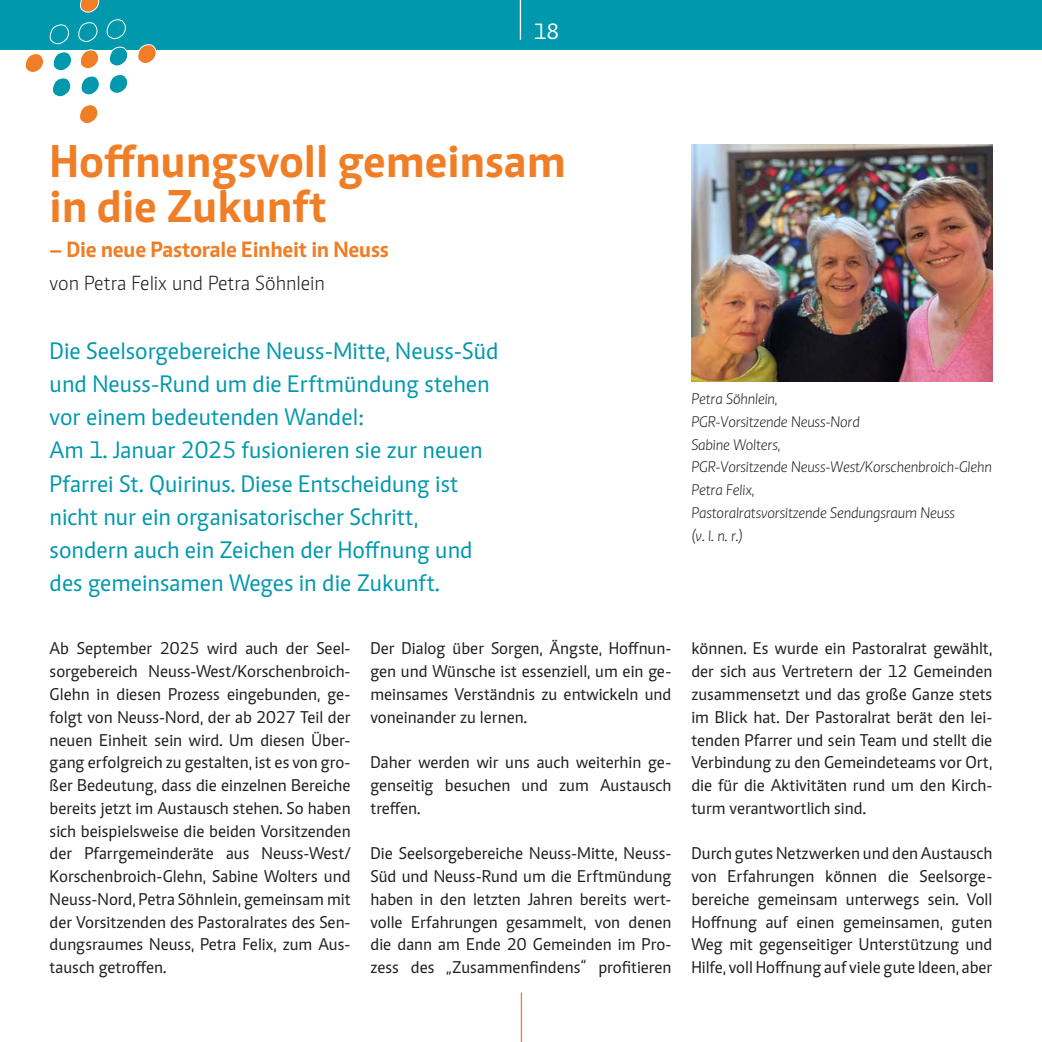
<style>
.page{position:relative;width:1042px;height:1042px;background:#fff}
.page>*{position:absolute;margin:0;border:0;box-sizing:border-box;transform-origin:0 0}
.t1{font:700 47.25px "Caput";color:#ef7e26}
.t2{font:24.5px/33.2px "Caput";color:#0098ad}
.t3{font:700 22.75px "Caput";letter-spacing:-.01em;color:#ef7e26}
.t4{font:22.75px "Caput";color:#fff}
.t5{font:300 21px "Caput";color:#1d1d1b}
.t6{font:17.5px/22.8px "Caput";color:#1d1d1b;text-align:justify}
.t7{font:italic 300 15.75px/22.8px "Caput";letter-spacing:-.01em;color:#1d1d1b}
</style>
<div class="page">
<div style="left:0;top:0;width:1042px;height:50px;background:#0098ad"></div>
<hr style="left:520px;top:0;width:1px;height:40px;background:#fff">
<hr style="left:521px;top:992px;width:1px;height:50px;background:#ef7e26">
<img style="left:691px;top:144px;width:301px;height:237px">
<svg style="left:79px;top:104px;width:19px;height:20px"></svg>
<svg style="left:25px;top:0;width:131px;height:97px"></svg>
<p class="t4" style="left:534px;top:19px;width:27px">18</p>
<p class="t1" style="left:50px;top:132px;width:518px">Hoffnungsvoll gemeinsam</p>
<p class="t1" style="left:50px;top:177px;width:279px">in die Zukunft</p>
<p class="t3" style="left:50px;top:236px;width:341px">– Die neue Pastorale Einheit in Neuss</p>
<p class="t5" style="left:50px;top:272px;width:277px">von Petra Felix und Petra Söhnlein</p>
<p class="t2" style="left:50px;top:334px;width:450px">Die Seelsorgebereiche Neuss-Mitte, Neuss-Süd und Neuss-Rund um die Erftmündung stehen vor einem bedeutenden Wandel:<br>Am 1. Januar 2025 fusionieren sie zur neuen Pfarrei St. Quirinus. Diese Entscheidung ist nicht nur ein organisatorischer Schritt, sondern auch ein Zeichen der Hoffnung und des gemeinsamen Weges in die Zukunft.</p>
<p class="t6" style="left:50px;top:637px;width:302px">Ab September 2025 wird auch der Seel&shy;sorgebereich Neuss-West/Korschenbroich-Glehn in diesen Prozess eingebunden, ge&shy;folgt von Neuss-Nord, der ab 2027 Teil der neuen Einheit sein wird. Um diesen Über&shy;gang erfolgreich zu gestalten, ist es von gro&shy;ßer Bedeutung, dass die einzelnen Bereiche bereits jetzt im Austausch stehen. So haben sich beispielsweise die beiden Vorsitzenden der Pfarrgemeinderäte aus Neuss-West/ Korschenbroich-Glehn, Sabine Wolters und Neuss-Nord, Petra Söhnlein, gemeinsam mit der Vorsitzenden des Pastoralrates des Sen&shy;dungsraumes Neuss, Petra Felix, zum Aus&shy;tausch getroffen.</p>
<p class="t6" style="left:370px;top:637px;width:302px">Der Dialog über Sorgen, Ängste, Hoffnun&shy;gen und Wünsche ist essenziell, um ein ge&shy;meinsames Verständnis zu entwickeln und voneinander zu lernen.</p>
<p class="t6" style="left:370px;top:751px;width:302px">Daher werden wir uns auch weiterhin ge&shy;genseitig besuchen und zum Austausch treffen.</p>
<p class="t6" style="left:370px;top:842px;width:302px">Die Seelsorgebereiche Neuss-Mitte, Neuss-Süd und Neuss-Rund um die Erftmündung haben in den letzten Jahren bereits wert&shy;volle Erfahrungen gesammelt, von denen die dann am Ende 20 Gemeinden im Pro&shy;zess des „Zusammenfindens“ profitieren</p>
<p class="t7" style="left:691px;top:388px;width:170px">Petra Söhnlein,<br>PGR-Vorsitzende Neuss-Nord</p>
<p class="t7" style="left:691px;top:433px;width:302px">Sabine Wolters,<br>PGR-Vorsitzende Neuss-West/Korschenbroich-Glehn</p>
<p class="t7" style="left:691px;top:479px;width:265px">Petra Felix,<br>Pastoralratsvorsitzende Sendungsraum Neuss</p>
<p class="t7" style="left:691px;top:524px;width:53px">(v. l. n. r.)</p>
<p class="t6" style="left:691px;top:637px;width:302px">können. Es wurde ein Pastoralrat gewählt, der sich aus Vertretern der 12 Gemeinden zusammensetzt und das große Ganze stets im Blick hat. Der Pastoralrat berät den lei&shy;tenden Pfarrer und sein Team und stellt die Verbindung zu den Gemeindeteams vor Ort, die für die Aktivitäten rund um den Kirch&shy;turm verantwortlich sind.</p>
<p class="t6" style="left:691px;top:842px;width:302px">Durch gutes Netzwerken und den Austausch von Erfahrungen können die Seelsorge&shy;bereiche gemeinsam unterwegs sein. Voll Hoffnung auf einen gemeinsamen, guten Weg mit gegenseitiger Unterstützung und Hilfe, voll Hoffnung auf viele gute Ideen, aber</p>
</div>
